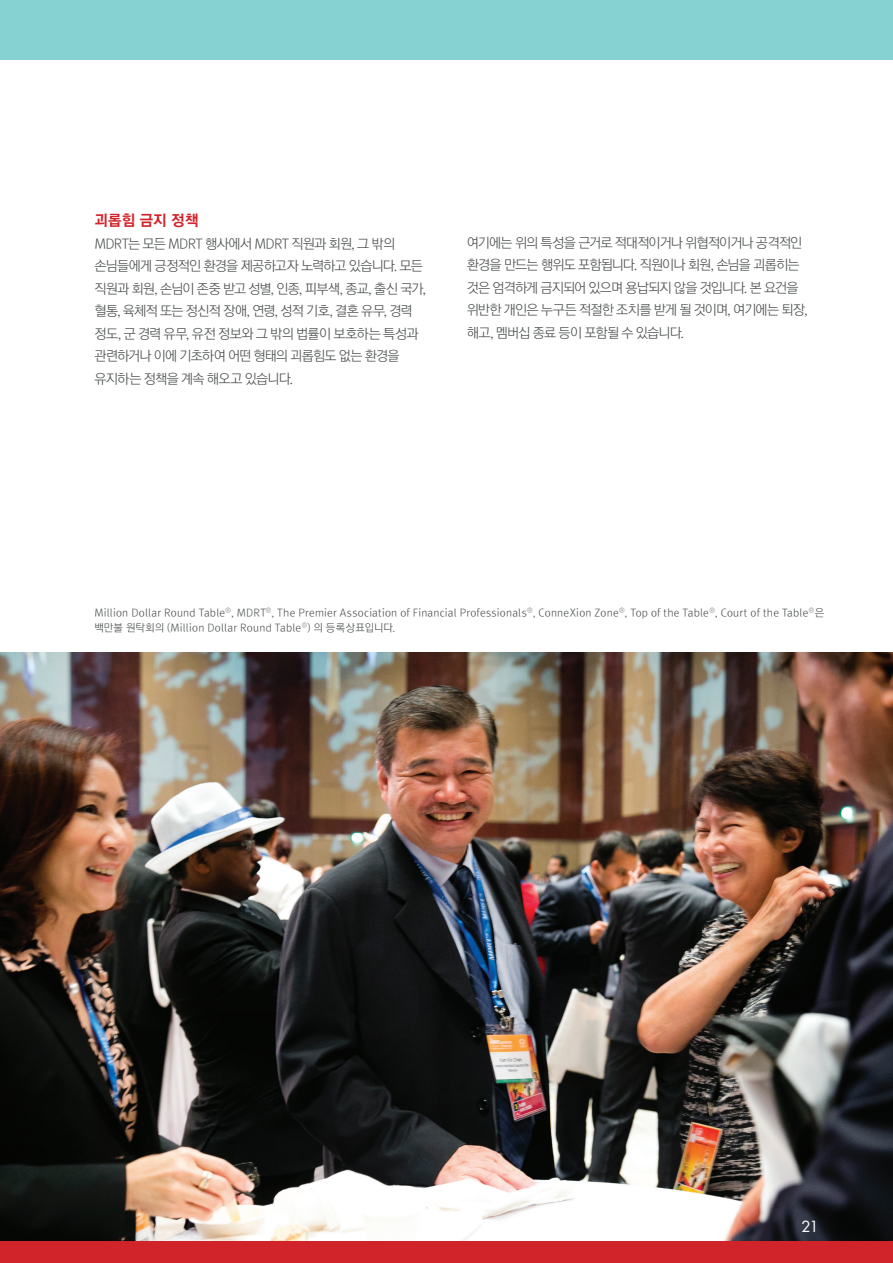
<style>
.page{position:relative;width:893px;height:1263px;background:#fff}
.page>*{position:absolute;margin:0;border:0;box-sizing:border-box;transform-origin:0 0}
.Body_Paragraph{font:15px "Rix Go EB";letter-spacing:.01em;color:#d1232a}
.Header_D{font:15px "Futura";color:#fff}
.Body_Paragraph-2{font:13.5px/22.5px "Rix Go L";letter-spacing:-.055em;color:#4c504f}
.Body_Paragraph-3{font:10.5px/15px "Rix Go L";letter-spacing:.02em;color:#4c504f}
</style>
<div class="page">
<img style="left:0;top:652px;width:893px;height:589px">
<div style="left:0;top:1241px;width:893px;height:22px;background:#d1232a"></div>
<div style="left:0;top:0;width:893px;height:60px;background:#86d1d1"></div>
<p class="Body_Paragraph" style="left:94px;top:213px;width:106px">괴롭힘 금지 정책</p>
<p class="Body_Paragraph-2" style="left:94px;top:233px;width:333px">MDRT는 모든 MDRT 행사에서 MDRT 직원과 회원, 그 밖의 손님들에게 긍정적인 환경을 제공하고자 노력하고 있습니다. 모든 직원과 회원, 손님이 존중 받고 성별, 인종, 피부색, 종교, 출신 국가, 혈통, 육체적 또는 정신적 장애, 연령, 성적 기호, 결혼 유무, 경력 정도, 군 경력 유무, 유전 정보와 그 밖의 법률이 보호하는 특성과 관련하거나 이에 기초하여 어떤 형태의 괴롭힘도 없는 환경을 유지하는 정책을 계속 해오고 있습니다.</p>
<p class="Body_Paragraph-2" style="left:467px;top:232px;width:342px">여기에는 위의 특성을 근거로 적대적이거나 위협적이거나 공격적인 환경을 만드는 행위도 포함됩니다. 직원이나 회원, 손님을 괴롭히는 것은 엄격하게 금지되어 있으며 용납되지 않을 것입니다. 본 요건을 위반한 개인은 누구든 적절한 조치를 받게 될 것이며, 여기에는 퇴장, 해고, 멤버십 종료 등이 포함될 수 있습니다.</p>
<p class="Body_Paragraph-3" style="left:94px;top:605px;width:731px">Million Dollar Round Table<sup>®</sup>, MDRT<sup>®</sup>, The Premier Association of Financial Professionals<sup>®</sup>, ConneXion Zone<sup>®</sup>, Top of the Table<sup>®</sup>, Court of the Table<sup>®</sup>은 백만불 원탁회의 (Million Dollar Round Table<sup>®</sup>) 의 등록상표입니다.</p>
<p class="Header_D" style="left:801px;top:1216px;width:19px">21</p>
</div>
